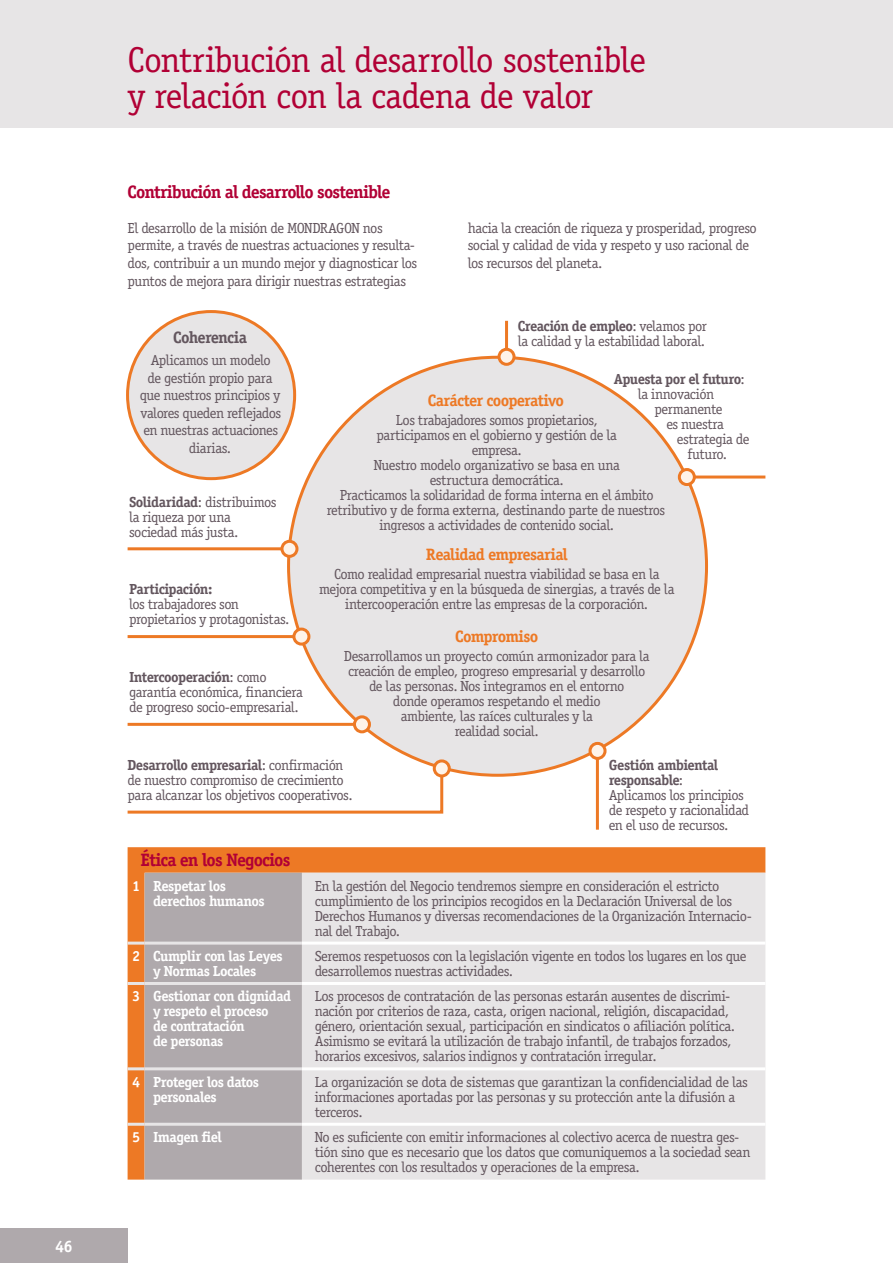
<style>
.page{position:relative;width:893px;height:1263px;background:#fff}
.page>*{position:absolute;margin:0;border:0;box-sizing:border-box;transform-origin:0 0}
.t1{font:36px/36px "Officina Serif Std";letter-spacing:-.03em;color:#b10035}
.t2{font:700 18px "Officina Serif Std";letter-spacing:-.05em;color:#b10035}
.t3{font:700 16.5px "Officina Serif Std";letter-spacing:-.045em;color:#ed7925}
.t4{font:700 16.5px "Officina Serif Std";letter-spacing:-.05em;color:#63565e}
.t5{font:700 16.5px "Officina Serif Std";color:#fff}
.t6{font:14.7px/15px "Officina Serif Std";letter-spacing:-.035em;color:#63565e}
.t7{font:700 14.7px/15px "Officina Serif Std";letter-spacing:-.04em;color:#fff}
.t8{font:700 14.7px "Officina Serif Std";letter-spacing:-.04em;color:#63565e}
.s1{font-weight:700}
.s2{font-weight:400}
</style>
<div class="page">
<div style="left:0;top:0;width:893px;height:128px;background:#e7e5e6"></div>
<hr style="left:128px;top:635px;width:174px;height:3px;background:#ed7925">
<hr style="left:128px;top:547px;width:180px;height:3px;background:#ed7925">
<hr style="left:585px;top:475px;width:180px;height:3px;background:#ed7925">
<div style="left:289px;top:357px;width:417px;height:418px;background:#e7e5e6;border-radius:50%"></div>
<div style="left:679px;top:469px;width:15px;height:15px;background:#fef3e9;border-radius:50%"></div>
<div style="left:678px;top:468px;width:18px;height:18px;border:3px solid #ed7925;border-radius:50%"></div>
<svg style="left:128px;top:847px;width:637px;height:332px;background:#ec7c2a"></svg>
<div style="left:145px;top:873px;width:157px;height:306px;background:#afa9ac"></div>
<div style="left:302px;top:873px;width:463px;height:306px;background:#e7e5e6"></div>
<hr style="left:302px;top:941px;width:463px;height:3px;background:#fff">
<hr style="left:302px;top:982px;width:463px;height:3px;background:#fff">
<hr style="left:302px;top:1067px;width:463px;height:3px;background:#fff">
<hr style="left:302px;top:1123px;width:463px;height:3px;background:#fff">
<hr style="left:128px;top:941px;width:17px;height:3px;background:#e7e5e6">
<hr style="left:145px;top:941px;width:157px;height:3px;background:#e7e5e6">
<hr style="left:128px;top:982px;width:17px;height:3px;background:#e7e5e6">
<hr style="left:145px;top:982px;width:157px;height:3px;background:#e7e5e6">
<hr style="left:128px;top:1067px;width:17px;height:3px;background:#e7e5e6">
<hr style="left:145px;top:1067px;width:157px;height:3px;background:#e7e5e6">
<hr style="left:128px;top:1123px;width:17px;height:3px;background:#e7e5e6">
<hr style="left:145px;top:1123px;width:157px;height:3px;background:#e7e5e6">
<hr style="left:505px;top:321px;width:3px;height:28px;background:#ed7925">
<div style="left:499px;top:349px;width:15px;height:15px;background:#fef3e9;border-radius:50%"></div>
<div style="left:498px;top:348px;width:18px;height:18px;border:3px solid #ed7925;border-radius:50%"></div>
<div style="left:294px;top:629px;width:15px;height:15px;background:#fef3e9;border-radius:50%"></div>
<div style="left:292px;top:628px;width:18px;height:18px;border:3px solid #ed7925;border-radius:50%"></div>
<hr style="left:128px;top:723px;width:234px;height:3px;background:#ed7925">
<div style="left:354px;top:717px;width:15px;height:15px;background:#fef3e9;border-radius:50%"></div>
<div style="left:353px;top:715px;width:18px;height:18px;border:3px solid #ed7925;border-radius:50%"></div>
<svg style="left:127px;top:765px;width:317px;height:49px"></svg>
<div style="left:434px;top:761px;width:15px;height:15px;background:#fef3e9;border-radius:50%"></div>
<div style="left:433px;top:759px;width:18px;height:18px;border:3px solid #ed7925;border-radius:50%"></div>
<hr style="left:596px;top:749px;width:3px;height:81px;background:#ed7925">
<div style="left:590px;top:743px;width:15px;height:15px;background:#fef3e9;border-radius:50%"></div>
<div style="left:588px;top:742px;width:18px;height:18px;border:3px solid #ed7925;border-radius:50%"></div>
<div style="left:282px;top:541px;width:15px;height:15px;background:#fef3e9;border-radius:50%"></div>
<div style="left:280px;top:540px;width:18px;height:18px;border:3px solid #ed7925;border-radius:50%"></div>
<div style="left:128px;top:312px;width:167px;height:167px;background:#e7e5e6;border-radius:50%"></div>
<div style="left:0;top:1229px;width:128px;height:34px;background:#afa9ac"></div>
<p class="t5" style="left:55px;top:1236px;width:19px">46</p>
<h1 class="t1" style="left:128px;top:42px;width:520px">Contribución al desarrollo sostenible y relación con la cadena de valor</h1>
<p class="t2" style="left:128px;top:180px;width:264px">Contribución al desarrollo sostenible</p>
<p class="t6" style="left:128px;top:219px;width:291px;line-height:17.5px">El desarrollo de la misión de MONDRAGON nos permite, a través de nuestras actuaciones y resulta&shy;dos, contribuir a un mundo mejor y diagnosticar los puntos de mejora para dirigir nuestras estrategias</p>
<p class="t6" style="left:468px;top:219px;width:291px;line-height:17.5px">hacia la creación de riqueza y prosperidad, progreso social y calidad de vida y respeto y uso racional de los recursos del planeta.</p>
<p class="t4" style="left:173px;top:327px;width:75px">Coherencia</p>
<p class="t6" style="left:140px;top:351px;width:143px;line-height:17.5px;text-align:center">Aplicamos un modelo<br>de gestión propio para que nuestros principios y valores queden reflejados en nuestras actuaciones diarias.</p>
<p class="t6" style="left:129px;top:494px;width:149px"><span class="s1">Solidaridad</span>: distribuimos la riqueza por una sociedad más justa.</p>
<p class="t8" style="left:129px;top:580px;width:85px">Participación:</p>
<p class="t6" style="left:129px;top:597px;width:162px">los trabajadores son propietarios y protagonistas.</p>
<p class="t6" style="left:129px;top:670px;width:175px"><span class="s1">Intercooperación</span>: como garantía económica, financiera de progreso socio-empresarial.</p>
<p class="t6" style="left:518px;top:319px;width:191px"><span class="s1">Creación de empleo</span>: velamos por la calidad y la estabilidad laboral.</p>
<p class="t8" style="left:614px;top:370px;width:132px">Apuesta por el futuro<span class="s2">:</span></p>
<p class="t6" style="left:638px;top:386px;width:78px">la innovación</p>
<p class="t6" style="left:654px;top:401px;width:70px">permanente</p>
<p class="t6" style="left:666px;top:416px;width:59px">es nuestra</p>
<p class="t6" style="left:677px;top:431px;width:74px">estrategia de</p>
<p class="t6" style="left:687px;top:446px;width:41px">futuro.</p>
<p class="t3" style="left:428px;top:390px;width:138px">Carácter cooperativo</p>
<p class="t6" style="left:327px;top:412px;width:340px;text-align:center">Los trabajadores somos propietarios,<br>participamos en el gobierno y gestión de la<br>empresa.<br>Nuestro modelo organizativo se basa en una<br>estructura democrática.<br>Practicamos la solidaridad de forma interna en el ámbito retributivo y de forma externa, destinando parte de nuestros ingresos a actividades de contenido social.</p>
<p class="t3" style="left:426px;top:544px;width:143px">Realidad empresarial</p>
<p class="t6" style="left:319px;top:567px;width:357px;text-align:center">Como realidad empresarial nuestra viabilidad se basa en la mejora competitiva y en la búsqueda de sinergias, a través de la intercooperación entre las empresas de la corporación.</p>
<p class="t3" style="left:455px;top:626px;width:85px">Compromiso</p>
<p class="t6" style="left:344px;top:648px;width:307px;text-align:center">Desarrollamos un proyecto común armonizador para la creación de empleo, progreso empresarial y desarrollo de las personas. Nos integramos en el entorno<br>donde operamos respetando el medio<br>ambiente, las raíces culturales y la<br>realidad social.</p>
<p class="t6" style="left:128px;top:757px;width:227px"><span class="s1">Desarrollo empresarial</span>: confirmación de nuestro compromiso de crecimiento para alcanzar los objetivos cooperativos.</p>
<p class="t6" style="left:609px;top:757px;width:142px"><span class="s1">Gestión ambiental responsable</span>:<br>Aplicamos los principios de respeto y racionalidad en el uso de recursos.</p>
<p class="t2" style="left:140px;top:849px;width:151px">Ética en los Negocios</p>
<p class="t7" style="left:153px;top:878px;width:113px;text-indent:-21px">1 Respetar los derechos humanos</p>
<p class="t6" style="left:315px;top:878px;width:439px">En la gestión del Negocio tendremos siempre en consideración el estricto cumplimiento de los principios recogidos en la Declaración Universal de los Derechos Humanos y diversas recomendaciones de la Organización Internacio&shy;nal del Trabajo.</p>
<p class="t7" style="left:132px;top:948px;width:152px;text-align:center">2 Cumplir con las Leyes y Normas Locales</p>
<p class="t6" style="left:315px;top:948px;width:433px">Seremos respetuosos con la legislación vigente en todos los lugares en los que desarrollemos nuestras actividades.</p>
<p class="t7" style="left:153px;top:989px;width:140px;text-indent:-21px">3 Gestionar con dignidad y respeto el proceso<br>de contratación<br>de personas</p>
<p class="t6" style="left:315px;top:989px;width:422px">Los procesos de contratación de las personas estarán ausentes de discrimi&shy;nación por criterios de raza, casta, origen nacional, religión, discapacidad, género, orientación sexual, participación en sindicatos o afiliación política.<br>Asimismo se evitará la utilización de trabajo infantil, de trabajos forzados, horarios excesivos, salarios indignos y contratación irregular.</p>
<p class="t7" style="left:153px;top:1074px;width:108px;text-indent:-21px">4 Proteger los datos personales</p>
<p class="t6" style="left:315px;top:1074px;width:435px">La organización se dota de sistemas que garantizan la confidencialidad de las informaciones aportadas por las personas y su protección ante la difusión a terceros.</p>
<p class="t7" style="left:132px;top:1129px;width:91px">5 Imagen fiel</p>
<p class="t6" style="left:315px;top:1130px;width:437px">No es suficiente con emitir informaciones al colectivo acerca de nuestra ges&shy;tión sino que es necesario que los datos que comuniquemos a la sociedad sean coherentes con los resultados y operaciones de la empresa.</p>
</div>
